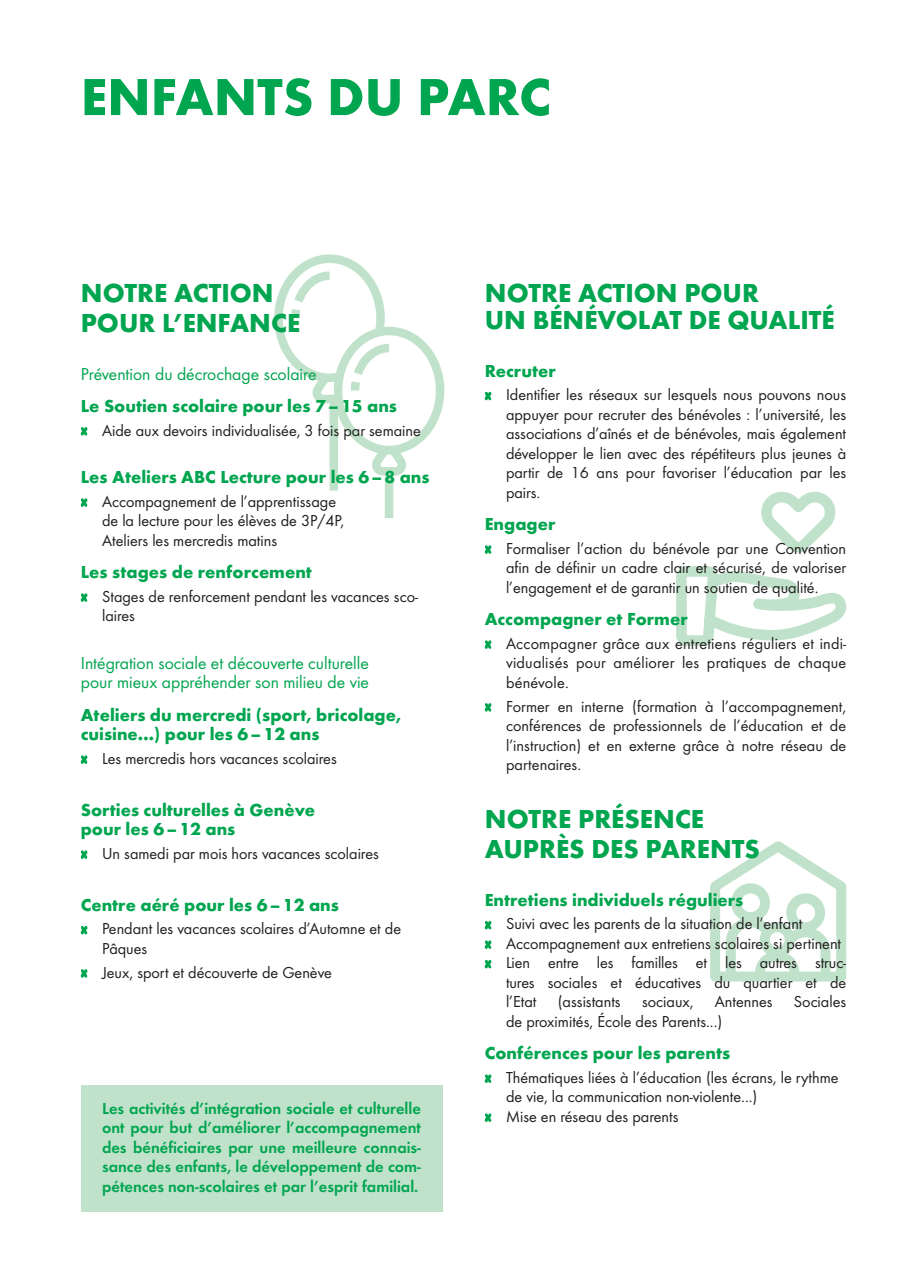
<style>
.page{position:relative;width:910px;height:1280px;background:#fff}
.page>*{position:absolute;margin:0;border:0;box-sizing:border-box;transform-origin:0 0}
.t1{font:700 54px "Futura";color:#00a54f}
.t2{font:700 27px/30px "Futura";color:#00a54f}
.t3{font:700 18px/19.5px "Futura";color:#00a54f}
.t4{font:18px/19.5px "Futura Boo";color:#00a54f}
.t5{font:16.5px/19.5px "Futura Boo";color:#231f20}
.t6{font:16.5px/19.5px "Futura Dem";color:#00a54f;text-align:justify}
</style>
<div class="page">
<svg style="left:274px;top:254px;width:170px;height:264px"></svg>
<svg style="left:676px;top:491px;width:170px;height:155px"></svg>
<div style="left:81px;top:1085px;width:361px;height:126px;background:#c0e2ca"></div>
<svg style="left:81px;top:427px;width:6px;height:9px"></svg>
<svg style="left:81px;top:498px;width:6px;height:9px"></svg>
<svg style="left:81px;top:593px;width:6px;height:9px"></svg>
<svg style="left:81px;top:755px;width:6px;height:9px"></svg>
<svg style="left:81px;top:850px;width:6px;height:9px"></svg>
<svg style="left:81px;top:926px;width:6px;height:8px"></svg>
<svg style="left:81px;top:969px;width:6px;height:9px"></svg>
<svg style="left:710px;top:841px;width:136px;height:140px"></svg>
<svg style="left:485px;top:392px;width:6px;height:8px"></svg>
<svg style="left:485px;top:545px;width:6px;height:9px"></svg>
<svg style="left:485px;top:640px;width:6px;height:9px"></svg>
<svg style="left:485px;top:703px;width:6px;height:9px"></svg>
<svg style="left:485px;top:921px;width:6px;height:8px"></svg>
<svg style="left:485px;top:940px;width:6px;height:9px"></svg>
<svg style="left:485px;top:960px;width:6px;height:8px"></svg>
<svg style="left:485px;top:1074px;width:6px;height:9px"></svg>
<svg style="left:485px;top:1113px;width:6px;height:9px"></svg>
<h1 class="t1" style="left:81px;top:64px;width:472px">ENFANTS DU PARC</h1>
<h2 class="t2" style="left:81px;top:278px;width:221px">NOTRE ACTION<br>POUR L’ENFANCE</h2>
<p class="t4" style="left:81px;top:364px;width:237px">Prévention du décrochage scolaire</p>
<p class="t3" style="left:81px;top:396px;width:318px">Le Soutien scolaire pour les 7–15 ans</p>
<p class="t5" style="left:102px;top:420px;width:320px">Aide aux devoirs individualisée, 3 fois par semaine</p>
<p class="t3" style="left:81px;top:467px;width:350px">Les Ateliers ABC Lecture pour les 6–8 ans</p>
<p class="t5" style="left:102px;top:491px;width:244px">Accompagnement de l’apprentissage de la lecture pour les élèves de 3P/4P,<br>Ateliers les mercredis matins</p>
<p class="t3" style="left:81px;top:562px;width:233px">Les stages de renforcement</p>
<p class="t5" style="left:102px;top:586px;width:317px">Stages de renforcement pendant les vacances sco&shy;laires</p>
<p class="t4" style="left:81px;top:653px;width:290px">Intégration sociale et découverte culturelle pour mieux appréhender son milieu de vie</p>
<p class="t3" style="left:81px;top:704px;width:322px">Ateliers du mercredi (sport, bricolage, cuisine…) pour les 6–12 ans</p>
<p class="t5" style="left:102px;top:748px;width:236px">Les mercredis hors vacances scolaires</p>
<p class="t3" style="left:81px;top:799px;width:236px">Sorties culturelles à Genève pour les 6–12 ans</p>
<p class="t5" style="left:102px;top:843px;width:278px">Un samedi par mois hors vacances scolaires</p>
<p class="t3" style="left:81px;top:894px;width:260px">Centre aéré pour les 6–12 ans</p>
<p class="t5" style="left:102px;top:919px;width:301px">Pendant les vacances scolaires d’Automne et de<br>Pâques</p>
<p class="t5" style="left:102px;top:962px;width:231px">Jeux, sport et découverte de Genève</p>
<p class="t6" style="left:102px;top:1098px;width:320px">Les activités d’intégration sociale et culturelle ont pour but d’améliorer l’accompagnement des bénéficiaires par une meilleure connais&shy;sance des enfants, le développement de com&shy;pétences non-scolaires et par l’esprit familial.</p>
<h2 class="t2" style="left:485px;top:279px;width:351px;line-height:27px">NOTRE ACTION POUR<br>UN BÉNÉVOLAT DE QUALITÉ</h2>
<p class="t3" style="left:485px;top:360px;width:73px">Recruter</p>
<p class="t5" style="left:506px;top:385px;width:342px;text-align:justify">Identifier les réseaux sur lesquels nous pouvons nous appuyer pour recruter des bénévoles : l’université, les associations d’aînés et de bénévoles, mais également développer le lien avec des répétiteurs plus jeunes à partir de 16 ans pour favoriser l’éducation par les pairs.</p>
<p class="t3" style="left:485px;top:514px;width:72px">Engager</p>
<p class="t5" style="left:506px;top:538px;width:342px;text-align:justify">Formaliser l’action du bénévole par une Convention afin de définir un cadre clair et sécurisé, de valoriser l’engagement et de garantir un soutien de qualité.</p>
<p class="t3" style="left:485px;top:609px;width:204px">Accompagner et Former</p>
<p class="t5" style="left:506px;top:633px;width:342px;text-align:justify">Accompagner grâce aux entretiens réguliers et indi&shy;vidualisés pour améliorer les pratiques de chaque bénévole.</p>
<p class="t5" style="left:506px;top:696px;width:342px;text-align:justify">Former en interne (formation à l’accompagnement, conférences de professionnels de l’éducation et de l’instruction) et en externe grâce à notre réseau de partenaires.</p>
<h2 class="t2" style="left:485px;top:804px;width:277px">NOTRE PRÉSENCE<br>AUPRÈS DES PARENTS</h2>
<p class="t3" style="left:485px;top:889px;width:260px">Entretiens individuels réguliers</p>
<p class="t5" style="left:506px;top:914px;width:342px">Suivi avec les parents de la situation de l’enfant Accompagnement aux entretiens scolaires si pertinent Lien entre les familles et les autres struc&shy;tures sociales et éducatives du quartier et de l’Etat</p>
<p class="t5" style="left:558px;top:992px;width:64px">(assistants</p>
<p class="t5" style="left:642px;top:992px;width:53px">sociaux,</p>
<p class="t5" style="left:715px;top:992px;width:59px">Antennes</p>
<p class="t5" style="left:794px;top:992px;width:54px">Sociales</p>
<p class="t5" style="left:506px;top:1011px;width:218px">de proximités, École des Parents...)</p>
<p class="t3" style="left:485px;top:1043px;width:247px">Conférences pour les parents</p>
<p class="t5" style="left:506px;top:1067px;width:334px">Thématiques liées à l’éducation (les écrans, le rythme de vie, la communication non-violente...)<br>Mise en réseau des parents</p>
</div>
